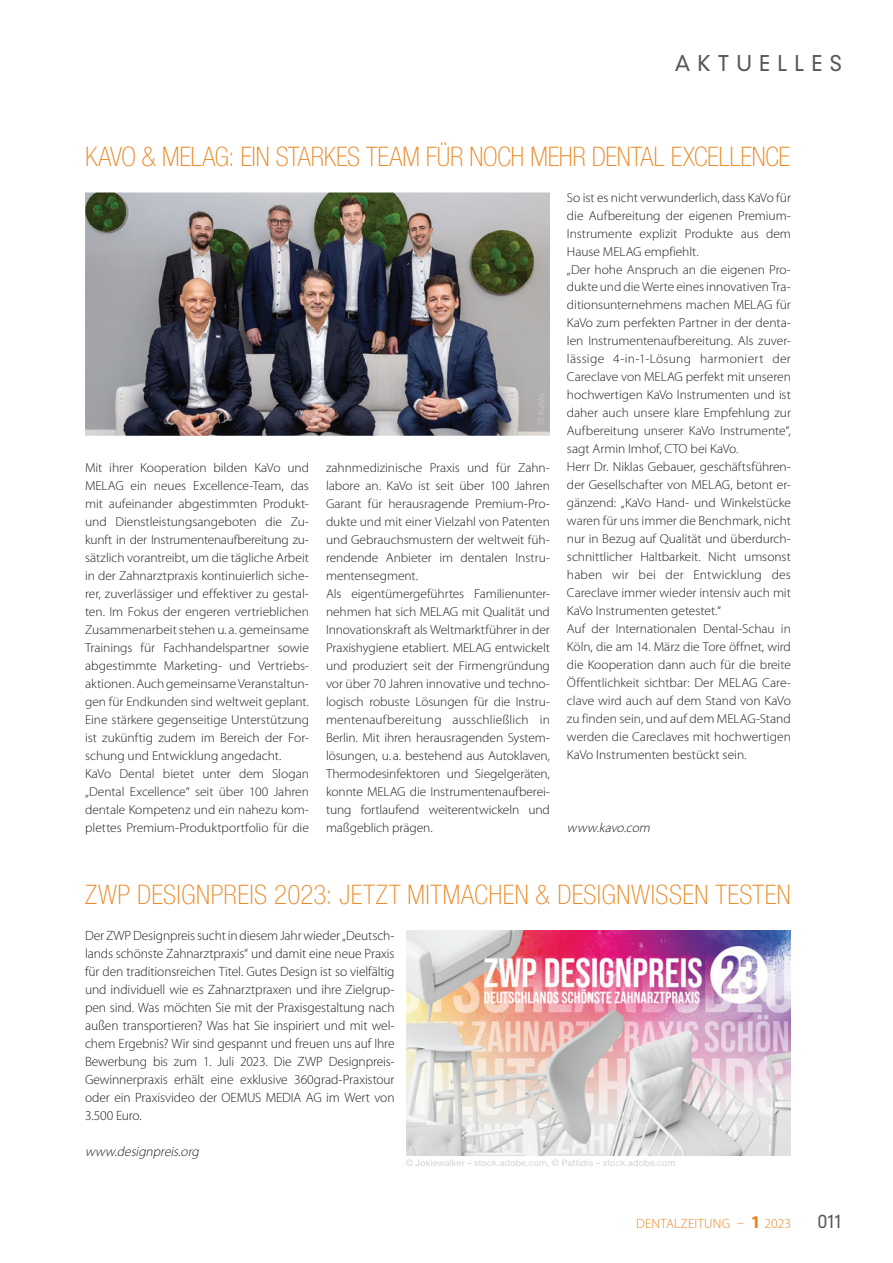
<style>
.page{position:relative;width:893px;height:1263px;background:#fff}
.page>*{position:absolute;margin:0;border:0;box-sizing:border-box;transform-origin:0 0}
.t1{font:100 condensed 27px "Helvetica Neue LT Std";letter-spacing:-.01em;color:#eb8a27}
.t2{font:100 condensed 27px "Helvetica Neue LT Std";letter-spacing:.01em;color:#eb8a27}
.t3{font:300 21px "DIN Neuzeit Grotesk Std";letter-spacing:.35em;color:#57585a}
.t4{font:300 18px "DIN Neuzeit Grotesk Std";color:#57585a}
.t5{font:300 13.5px/18px "Myriad Pro";letter-spacing:-.01em;color:#231f20;text-align:justify}
.t6{font:300 13.5px "Myriad Pro";letter-spacing:.02em;color:#ea841d}
.t7{font:italic 300 13.5px "Myriad Pro";color:#231f20}
.t8{font:300 13.05px/18px "Myriad Pro";letter-spacing:-.005em;color:#231f20;scale:1.04 1}
.t9{font:italic 300 13.05px "Myriad Pro";color:#231f20;scale:1.04 1}
.t10{font:9px "Helvetica Neue LT Std";letter-spacing:.02em;color:#d1d2d4}
.s1{font-weight:700;font-size:18px}
</style>
<div class="page">
<img style="left:85px;top:192px;width:465px;height:244px">
<img style="left:538px;top:394px;width:6px;height:30px">
<img style="left:406px;top:930px;width:385px;height:226px">
<h2 class="t3" style="left:675px;top:51px;width:169px">AKTUELLES</h2>
<h1 class="t1" style="left:85px;top:141px;width:707px">KAVO &amp; MELAG: EIN STARKES TEAM FÜR NOCH MEHR DENTAL EXCELLENCE</h1>
<p class="t8" style="left:85px;top:458px;width:217px">Mit ihrer Kooperation bilden KaVo und MELAG ein neues Excellence-Team, das mit aufeinander abgestimmten Produkt&shy;und Dienstleistungsangeboten die Zu&shy;kunft in der Instrumentenaufbereitung zu&shy;sätzlich vorantreibt, um die tägliche Arbeit in der Zahnarztpraxis kontinuierlich siche&shy;rer, zuverlässiger und effektiver zu gestal&shy;ten. Im Fokus der engeren vertrieblichen Zusammenarbeit stehen u. a. gemeinsame Trainings für Fachhandelspartner sowie abgestimmte Marketing- und Vertriebs&shy;aktionen. Auch gemeinsame Veranstaltun&shy;gen für Endkunden sind weltweit geplant.<br>Eine stärkere gegenseitige Unterstützung ist zukünftig zudem im Bereich der For&shy;schung und Entwicklung angedacht.<br>KaVo Dental bietet unter dem Slogan „Dental Excellence“ seit über 100 Jahren dentale Kompetenz und ein nahezu kom&shy;plettes Premium-Produktportfolio für die</p>
<p class="t8" style="left:326px;top:458px;width:217px">zahnmedizinische Praxis und für Zahn&shy;labore an. KaVo ist seit über 100 Jahren Garant für herausragende Premium-Pro&shy;dukte und mit einer Vielzahl von Patenten und Gebrauchsmustern der weltweit füh&shy;rendende Anbieter im dentalen Instru&shy;mentensegment.<br>Als eigentümergeführtes Familienunter&shy;nehmen hat sich MELAG mit Qualität und Innovationskraft als Weltmarktführer in der Praxishygiene etabliert. MELAG entwickelt und produziert seit der Firmengründung vor über 70 Jahren innovative und techno&shy;logisch robuste Lösungen für die Instru&shy;mentenaufbereitung ausschließlich in Berlin. Mit ihren herausragenden System&shy;lösungen, u. a. bestehend aus Autoklaven, Thermodesinfektoren und Siegelgeräten, konnte MELAG die Instrumentenaufberei&shy;tung fortlaufend weiterentwickeln und maßgeblich prägen.</p>
<p class="t8" style="left:567px;top:188px;width:217px">So ist es nicht verwunderlich, dass KaVo für die Aufbereitung der eigenen Premium-Instrumente explizit Produkte aus dem Hause MELAG empfiehlt.<br>„Der hohe Anspruch an die eigenen Pro&shy;dukte und die Werte eines innovativen Tra&shy;ditionsunternehmens machen MELAG für KaVo zum perfekten Partner in der denta&shy;len Instrumentenaufbereitung. Als zuver&shy;lässige 4-in-1-Lösung harmoniert der Careclave von MELAG perfekt mit unseren hochwertigen KaVo Instrumenten und ist daher auch unsere klare Empfehlung zur Aufbereitung unserer KaVo Instrumente“, sagt Armin Imhof, CTO bei KaVo.<br>Herr Dr. Niklas Gebauer, geschäftsführen&shy;der Gesellschafter von MELAG, betont er&shy;gänzend: „KaVo Hand- und Winkelstücke waren für uns immer die Benchmark, nicht nur in Bezug auf Qualität und überdurch&shy;schnittlicher Haltbarkeit. Nicht umsonst haben wir bei der Entwicklung des Careclave immer wieder intensiv auch mit KaVo Instrumenten getestet.“<br>Auf der Internationalen Dental-Schau in Köln, die am 14. März die Tore öffnet, wird die Kooperation dann auch für die breite Öffentlichkeit sichtbar: Der MELAG Care&shy;clave wird auch auf dem Stand von KaVo zu finden sein, und auf dem MELAG-Stand werden die Careclaves mit hochwertigen KaVo Instrumenten bestückt sein.</p>
<p class="t9" style="left:567px;top:819px;width:84px">www.kavo.com</p>
<h1 class="t2" style="left:85px;top:879px;width:707px">ZWP DESIGNPREIS 2023: JETZT MITMACHEN &amp; DESIGNWISSEN TESTEN</h1>
<p class="t5" style="left:85px;top:926px;width:311px">Der ZWP Designpreis sucht in diesem Jahr wieder „Deutsch&shy;lands schönste Zahnarztpraxis“ und damit eine neue Praxis für den traditionsreichen Titel. Gutes Design ist so vielfältig und individuell wie es Zahnarztpraxen und ihre Zielgrup&shy;pen sind. Was möchten Sie mit der Praxisgestaltung nach außen transportieren? Was hat Sie inspiriert und mit wel&shy;chem Ergebnis? Wir sind gespannt und freuen uns auf Ihre Bewerbung bis zum 1. Juli 2023. Die ZWP Designpreis-Gewinnerpraxis erhält eine exklusive 360grad-Praxistour oder ein Praxisvideo der OEMUS MEDIA AG im Wert von 3.500 Euro.</p>
<p class="t7" style="left:85px;top:1143px;width:118px">www.designpreis.org</p>
<p class="t10" style="left:406px;top:1158px;width:271px">© Jokiewalker – stock.adobe.com, © Pattidis – stock.adobe.com</p>
<p class="t6" style="left:636px;top:1215px;width:156px">DENTALZEITUNG – <span class="s1">1</span> 2023</p>
<h3 class="t4" style="left:818px;top:1210px;width:25px">011</h3>
</div>
